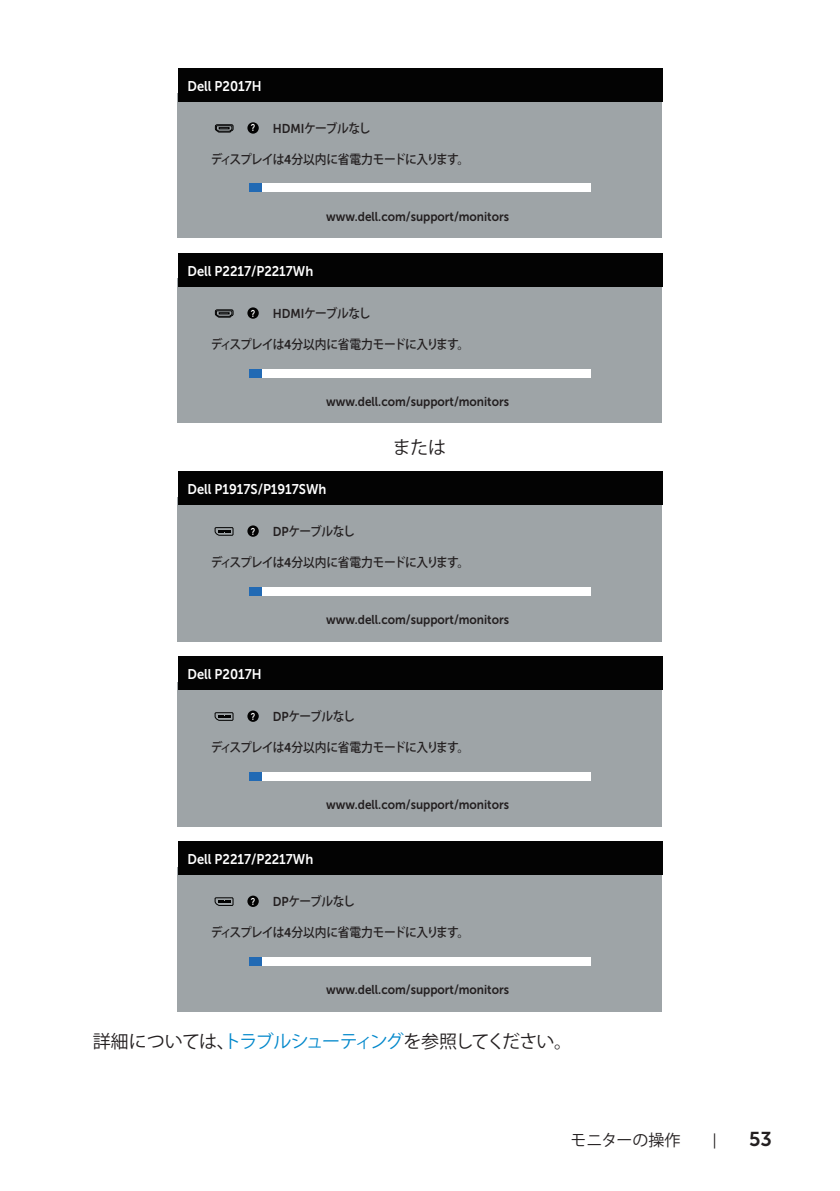
<style>
.page{position:relative;width:840px;height:1191px;background:#fff}
.page>*{position:absolute;margin:0;border:0;box-sizing:border-box;transform-origin:0 0}
.drawing{font:18px "Koz Go Pr 6 N";letter-spacing:-.05em;color:#231f20}
.text{font:18px "Koz Go Pr 6 N";color:#231f20}
.t1{font:16px "Koz Go Pr 6 N";letter-spacing:-.01em;color:#231f20}
.t2{font:14px "Museo Sans For Dell 700";color:#fff;scale:.92 1}
.t3{font:500 12.8px "Koz Go Pro";letter-spacing:-.06em;color:#231f20;scale:.92 1}
.t4{font:12.8px "Museo Sans For Dell 700";color:#231f20;scale:.92 1}
.t5{font:700 9.8px "Arial";color:#fff;scale:.73 1}
.s1{font-family:"Museo Sans For Dell 700";font-weight:400}
.s2{color:#0087cb}
.s3{font-family:"Museo Sans For Dell 300"}
.s4{font-family:"Museo Sans For Dell 700";font-size:20px}
</style>
<div class="page">
<div style="left:177px;top:94px;width:485px;height:144px;background:#9ea4a7"></div>
<div style="left:178px;top:68px;width:484px;height:33px;background:#030303"></div>
<div style="left:249px;top:184px;width:341px;height:8px;background:#fff"></div>
<div style="left:249px;top:184px;width:12px;height:8px;background:#226ab4"></div>
<div style="left:247px;top:122px;width:11px;height:12px;background:#030303;border-radius:50%"></div>
<svg style="left:215px;top:124px;width:18px;height:9px"></svg>
<div style="left:177px;top:279px;width:485px;height:144px;background:#9ea4a7"></div>
<div style="left:178px;top:253px;width:484px;height:33px;background:#030303"></div>
<div style="left:249px;top:369px;width:341px;height:8px;background:#fff"></div>
<div style="left:249px;top:369px;width:12px;height:8px;background:#226ab4"></div>
<div style="left:247px;top:307px;width:11px;height:12px;background:#030303;border-radius:50%"></div>
<svg style="left:215px;top:309px;width:18px;height:9px"></svg>
<div style="left:177px;top:497px;width:485px;height:144px;background:#9ea4a7"></div>
<div style="left:178px;top:471px;width:484px;height:33px;background:#030303"></div>
<div style="left:249px;top:586px;width:341px;height:9px;background:#fff"></div>
<div style="left:249px;top:586px;width:12px;height:9px;background:#226ab4"></div>
<div style="left:247px;top:525px;width:11px;height:12px;background:#030303;border-radius:50%"></div>
<svg style="left:214px;top:527px;width:19px;height:9px"></svg>
<div style="left:177px;top:682px;width:485px;height:144px;background:#9ea4a7"></div>
<div style="left:178px;top:656px;width:484px;height:33px;background:#030303"></div>
<div style="left:249px;top:772px;width:341px;height:8px;background:#fff"></div>
<div style="left:249px;top:772px;width:12px;height:8px;background:#226ab4"></div>
<div style="left:247px;top:710px;width:11px;height:12px;background:#030303;border-radius:50%"></div>
<svg style="left:214px;top:712px;width:19px;height:9px"></svg>
<div style="left:177px;top:867px;width:485px;height:144px;background:#9ea4a7"></div>
<div style="left:178px;top:841px;width:484px;height:33px;background:#030303"></div>
<div style="left:249px;top:957px;width:341px;height:8px;background:#fff"></div>
<div style="left:249px;top:957px;width:12px;height:8px;background:#226ab4"></div>
<div style="left:247px;top:895px;width:11px;height:12px;background:#030303;border-radius:50%"></div>
<svg style="left:214px;top:897px;width:19px;height:9px"></svg>
<p class="t2" style="left:187px;top:78px;width:82px">Dell P2017H</p>
<p class="t3" style="left:273px;top:120px;width:107px"><span class="s1">HDMI</span>ケーブルなし</p>
<p class="t3" style="left:210px;top:151px;width:282px">ディスプレイは<span class="s1">4</span>分以内に省電力モードに入ります。</p>
<p class="t5" style="left:250px;top:122px;width:7px">?</p>
<p class="t4" style="left:326px;top:209px;width:200px">www.dell.com/support/monitors</p>
<p class="t2" style="left:187px;top:263px;width:138px">Dell P2217/P2217Wh</p>
<p class="t3" style="left:273px;top:305px;width:107px"><span class="s1">HDMI</span>ケーブルなし</p>
<p class="t3" style="left:210px;top:336px;width:282px">ディスプレイは<span class="s1">4</span>分以内に省電力モードに入ります。</p>
<p class="t5" style="left:250px;top:307px;width:7px">?</p>
<p class="t4" style="left:326px;top:394px;width:200px">www.dell.com/support/monitors</p>
<p class="text" style="left:393px;top:437px;width:55px">または</p>
<p class="t2" style="left:187px;top:481px;width:152px">Dell P1917S/P1917SWh</p>
<p class="t3" style="left:273px;top:523px;width:90px"><span class="s1">DP</span>ケーブルなし</p>
<p class="t3" style="left:210px;top:554px;width:282px">ディスプレイは<span class="s1">4</span>分以内に省電力モードに入ります。</p>
<p class="t5" style="left:250px;top:525px;width:7px">?</p>
<p class="t2" style="left:187px;top:666px;width:82px">Dell P2017H</p>
<p class="t4" style="left:326px;top:612px;width:200px">www.dell.com/support/monitors</p>
<p class="t3" style="left:273px;top:708px;width:90px"><span class="s1">DP</span>ケーブルなし</p>
<p class="t3" style="left:210px;top:739px;width:282px">ディスプレイは<span class="s1">4</span>分以内に省電力モードに入ります。</p>
<p class="t5" style="left:250px;top:710px;width:7px">?</p>
<p class="t4" style="left:326px;top:797px;width:200px">www.dell.com/support/monitors</p>
<p class="t2" style="left:187px;top:851px;width:138px">Dell P2217/P2217Wh</p>
<p class="t3" style="left:273px;top:893px;width:90px"><span class="s1">DP</span>ケーブルなし</p>
<p class="t3" style="left:210px;top:924px;width:282px">ディスプレイは<span class="s1">4</span>分以内に省電力モードに入ります。</p>
<p class="t5" style="left:250px;top:895px;width:7px">?</p>
<p class="t4" style="left:326px;top:982px;width:200px">www.dell.com/support/monitors</p>
<p class="drawing" style="left:93px;top:1031px;width:480px">詳細については、<span class="s2">トラブルシューティング</span>を参照してください。</p>
<p class="t1" style="left:570px;top:1131px;width:203px">モニターの操作　　<span class="s3">|</span>　　<span class="s4">53</span></p>
</div>
